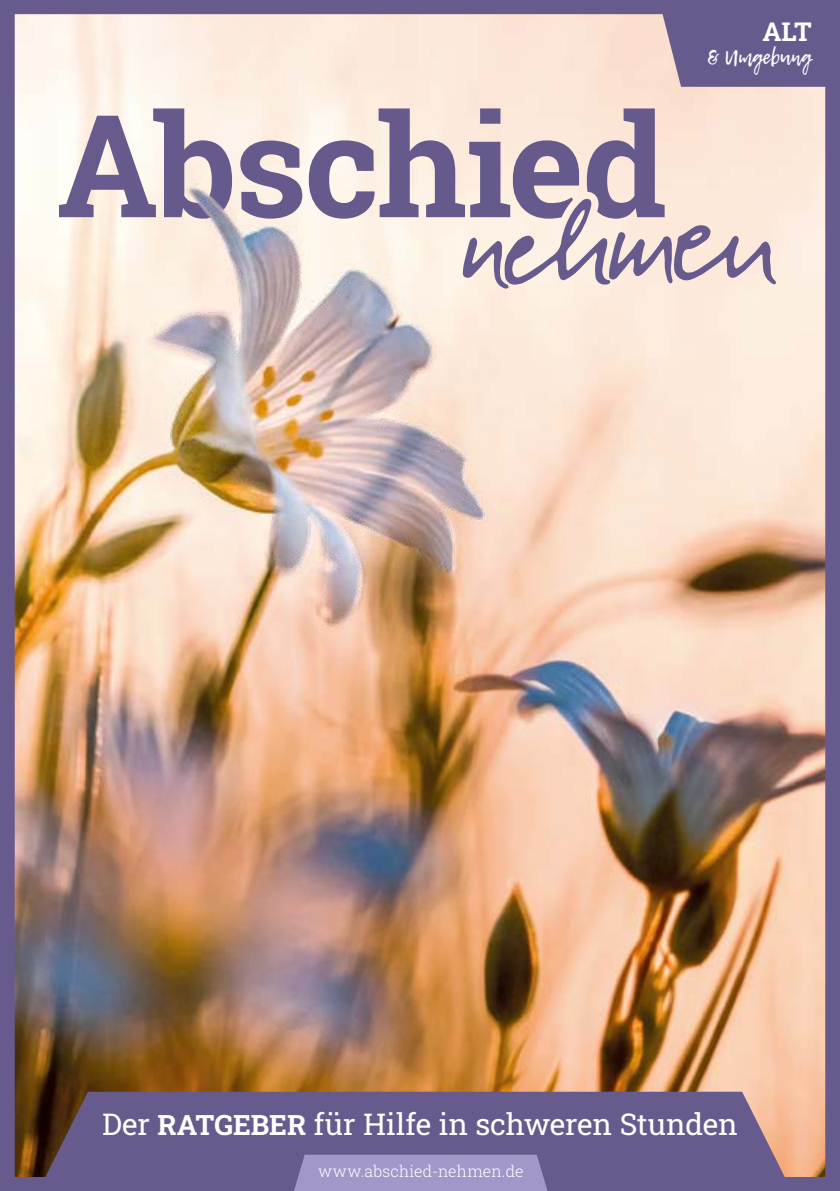
<style>
.page{position:relative;width:840px;height:1191px;background:#fff}
.page>*{position:absolute;margin:0;border:0;box-sizing:border-box;transform-origin:0 0}
.t1{font:30px "Roboto Slab";letter-spacing:-.005em;color:#fff}
.t2{font:700 26px "Roboto Slab";color:#fff}
.t3{font:20px "Lemon Tuesday";letter-spacing:.01em;color:#fff}
.t4{font:300 16px "Roboto Slab";letter-spacing:.01em;color:#fff}
.s1{font-weight:700;font-size:28px}
</style>
<div class="page">
<img style="left:0;top:0;width:839px;height:1191px">
<svg style="left:43px;top:1091px;width:744px;height:91px;background:#6a5c88"></svg>
<div style="left:294px;top:1154px;width:253px;height:37px;background:#a397c9"></div>
<svg style="left:462px;top:198px;width:313px;height:91px;background:#cdbec4"></svg>
<p class="t2" style="left:762px;top:14px;width:51px">ALT</p>
<p class="t3" style="left:707px;top:45px;width:105px">&amp; Umgebung</p>
<p class="t1" style="left:102px;top:1103px;width:636px">Der <span class="s1">RATGEBER</span> für Hilfe in schweren Stunden</p>
<p class="t4" style="left:318px;top:1160px;width:207px">www.abschied-nehmen.de</p>
</div>
